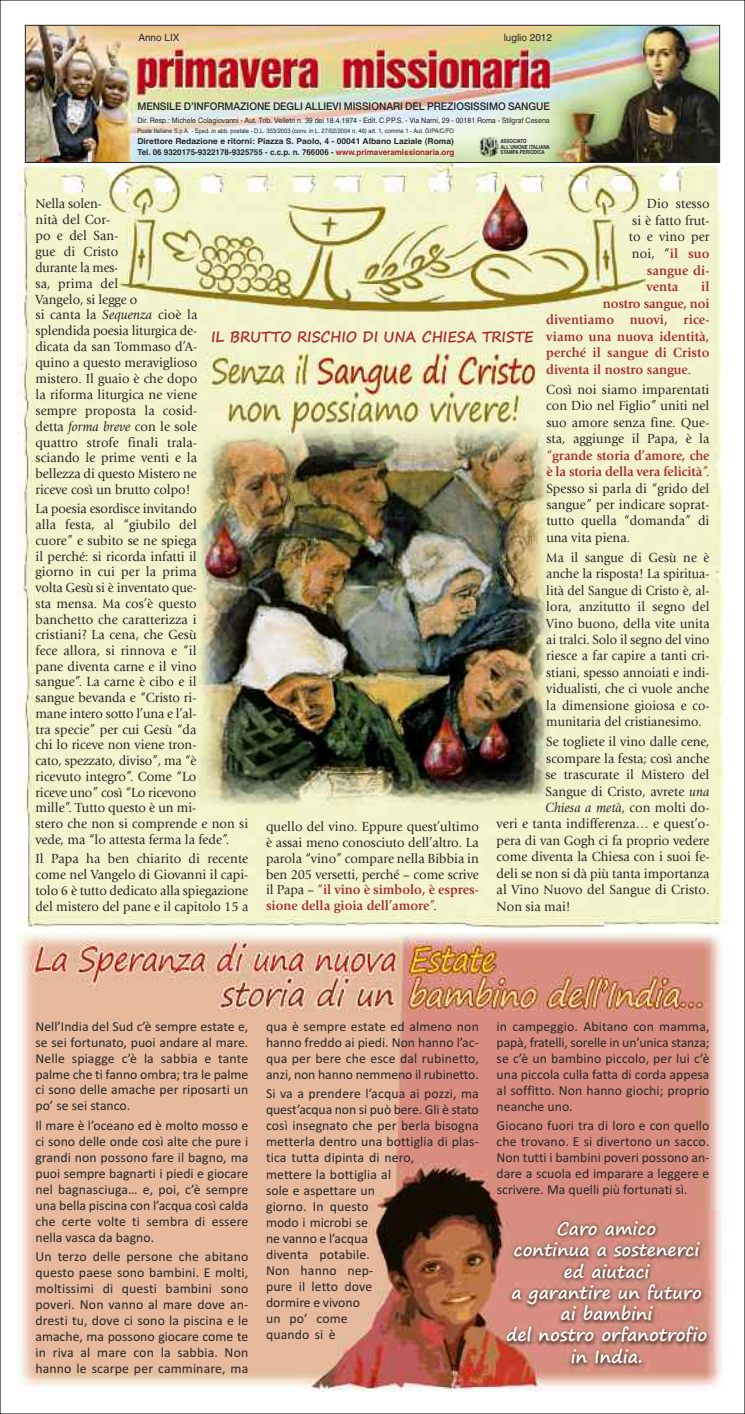
<style>
.page{position:relative;width:745px;height:1414px;background:#fff}
.page>*{position:absolute;margin:0;border:0;box-sizing:border-box;transform-origin:0 0}
.t1{font:700 17.5px/21.2px "Segoe Print";color:#fff;text-align:center}
.t2{font:700 15px "Segoe Print";color:#a62c32;scale:.93 1}
.t3{font:13.75px/15.9px "Giovanni";color:#272627;text-align:justify;scale:.95 1}
.t4{font:13.75px/16px "Calibri";letter-spacing:.005em;color:#272627;text-align:justify}
.t5{font:13.75px/16.5px "Giovanni";color:#272627;text-align:justify;scale:.93 1}
.t6{font:700 13.75px "Giovanni";letter-spacing:.01em;color:#a62c32;scale:.95 1}
.t7{font:700 13.75px "Giovanni";letter-spacing:-.01em;color:#a62c32;scale:.95 1}
.t8{font:500 10.62px "Helvetica Neue";letter-spacing:-.005em;color:#272627;scale:.95 1}
.t9{font:10px "Helvetica";color:#272627}
.t10{font:700 8.12px/10.6px "Helvetica";color:#272627;scale:1.05 1}
.t11{font:7.5px "Helvetica";color:#272627;scale:.94 1}
.t12{font:6.25px "Helvetica";color:#272627;scale:.93 1}
.t13{font:700 5.62px/5.6px "Helvetica";color:#272627;scale:.8 1}
.s1{color:#a91f26}
.s2{font-style:italic}
.s3{font-weight:700;color:#a62c32}
.s4{font-weight:400;color:#272627}
.s5{color:#a62c32}
</style>
<div class="page">
<img style="left:18px;top:932px;width:704px;height:459px">
<img style="left:18px;top:152px;width:708px;height:776px">
<img style="left:27px;top:27px;width:690px;height:134px">
<div style="left:25px;top:25px;width:694px;height:138px;border:1px solid #272627"></div>
<img style="left:478px;top:137px;width:20px;height:20px">
<img style="left:481px;top:1211px;width:241px;height:180px">
<p class="t9" style="left:138px;top:34px;width:43px">Anno LIX</p>
<p class="t9" style="left:503px;top:34px;width:50px">luglio 2012</p>
<p class="t8" style="left:137px;top:103px;width:435px">MENSILE D’INFORMAZIONE DEGLI ALLIEVI MISSIONARI DEL PREZIOSISSIMO SANGUE</p>
<p class="t11" style="left:137px;top:117px;width:440px">Dir. Resp.: Michele Colagiovanni - Aut. Trib. Velletri n. 39 del 18.4.1974 - Edit. C.PP.S. - Via Narni, 29 - 00181 Roma - Stilgraf Cesena</p>
<p class="t12" style="left:137px;top:128px;width:342px">Poste Italiane S.p.A. - Sped. in abb. postale - D.L. 353/2003 (conv. in L. 27/02/2004 n. 46) art. 1, comma 1 - Aut. GIPA/C/FO</p>
<p class="t10" style="left:137px;top:136px;width:303px">Direttore Redazione e ritorni: Piazza S. Paolo, 4 - 00041 Albano Laziale (Roma)<br>Tel. 06 9320175-9322178-9325755 - c.c.p. n. 766006 - <span class="s1">www.primaveramissionaria.org</span></p>
<p class="t13" style="left:500px;top:138px;width:63px">ASSOCIATO<br>ALLʼUNIONE ITALIANA<br>STAMPA PERIODICA</p>
<p class="t3" style="left:35px;top:197px;width:172px;text-align:left">Nella solen-<br>nità del Cor-<br>po e del San-<br>gue di Cristo<br>durante la mes-<br>sa, prima del<br>Vangelo, si legge o<br>si canta la <span class="s2">Sequenza</span> cioè la splendida poesia liturgica de&shy;dicata da san Tommaso d’A&shy;quino a questo meraviglioso mistero. Il guaio è che dopo la riforma liturgica ne viene sempre proposta la cosid&shy;detta <span class="s2">forma breve</span> con le sole quattro strofe finali trala&shy;sciando le prime venti e la bellezza di questo Mistero ne riceve così un brutto colpo!</p>
<p class="t3" style="left:35px;top:502px;width:225px;text-align:left">La poesia esordisce invitando<br>alla festa, al “giubilo del<br>cuore” e subito se ne spiega<br>il perché: si ricorda infatti il<br>giorno in cui per la prima<br>volta Gesù si è inventato que-<br>sta mensa. Ma cos’è questo banchetto che caratterizza i cristiani? La cena, che Gesù<br>fece allora, si rinnova e “il<br>pane diventa carne e il vino<br>sangue”. La carne è cibo e il<br>sangue bevanda e “Cristo ri-<br>mane intero sotto l’una e l’al-<br>tra specie” per cui Gesù “da<br>chi lo riceve non viene tron-<br>cato, spezzato, diviso”, ma “è<br>ricevuto integro”. Come “Lo<br>riceve uno” così “Lo ricevono<br>mille”. Tutto questo è un mi-<br>stero che non si comprende e non si vede, ma “lo attesta ferma la fede”.</p>
<p class="t3" style="left:35px;top:852px;width:225px">Il Papa ha ben chiarito di recente come nel Vangelo di Giovanni il capi&shy;tolo 6 è tutto dedicato alla spiegazione del mistero del pane e il capitolo 15 a</p>
<p class="t3" style="left:646px;top:197px;width:67px">Dio stesso</p>
<p class="t3" style="left:631px;top:213px;width:83px">si è fatto frut-</p>
<p class="t3" style="left:628px;top:230px;width:86px">to e vino per</p>
<p class="t3" style="left:631px;top:247px;width:83px">noi, “<span class="s3">il suo</span></p>
<p class="t6" style="left:646px;top:265px;width:67px">sangue di-</p>
<p class="t6" style="left:646px;top:281px;width:35px">venta</p>
<p class="t6" style="left:700px;top:281px;width:10px">il</p>
<p class="t7" style="left:602px;top:298px;width:114px">nostro sangue, noi</p>
<p class="t6" style="left:546px;top:314px;width:173px">diventiamo nuovi, rice-</p>
<p class="t6" style="left:546px;top:331px;width:173px">viamo una nuova identità,</p>
<p class="t6" style="left:546px;top:347px;width:173px">perché il sangue di Cristo</p>
<p class="t6" style="left:546px;top:364px;width:154px">diventa il nostro sangue<span class="s4">.</span></p>
<p class="t3" style="left:546px;top:382px;width:173px;line-height:16.5px">Così noi siamo imparentati con Dio nel Figlio” uniti nel suo amore senza fine. Que&shy;sta, aggiunge il Papa, è la <span class="s5">“</span><span class="s3">grande storia d’amore, che è la storia della vera felicità</span><span class="s5">”</span>.<br>Spesso si parla di “grido del sangue” per indicare soprat&shy;tutto quella “domanda” di una vita piena.</p>
<p class="t5" style="left:546px;top:550px;width:177px">Ma il sangue di Gesù ne è anche la risposta! La spiritua&shy;lità del Sangue di Cristo è, al&shy;lora, anzitutto il segno del Vino buono, della vite unita ai tralci. Solo il segno del vino riesce a far capire a tanti cri&shy;stiani, spesso annoiati e indi&shy;vidualisti, che ci vuole anche la dimensione gioiosa e co&shy;munitaria del cristianesimo.</p>
<p class="t3" style="left:546px;top:735px;width:173px">Se togliete il vino dalle cene,</p>
<p class="t3" style="left:546px;top:751px;width:173px">scompare la festa; così anche</p>
<p class="t3" style="left:545px;top:768px;width:174px">se trascurate il Mistero del</p>
<p class="t3" style="left:545px;top:784px;width:174px">Sangue di Cristo, avrete <span class="s2">una</span></p>
<p class="t3" style="left:545px;top:800px;width:174px"><span class="s2">Chiesa a metà</span>, con molti do-</p>
<p class="t3" style="left:496px;top:817px;width:225px">veri e tanta indifferenza… e quest’o-</p>
<p class="t3" style="left:496px;top:833px;width:225px">pera di van Gogh ci fa proprio vedere</p>
<p class="t3" style="left:496px;top:850px;width:225px">come diventa la Chiesa con i suoi fe-</p>
<p class="t3" style="left:496px;top:866px;width:225px">deli se non si dà più tanta importanza</p>
<p class="t3" style="left:496px;top:883px;width:225px">al Vino Nuovo del Sangue di Cristo.</p>
<p class="t3" style="left:496px;top:899px;width:79px">Non sia mai!</p>
<p class="t2" style="left:211px;top:328px;width:348px">IL BRUTTO RISCHIO DI UNA CHIESA TRISTE</p>
<p class="t3" style="left:266px;top:819px;width:225px">quello del vino. Eppure quest’ultimo è assai meno conosciuto dell’altro. La parola “vino” compare nella Bibbia in ben 205 versetti, perché – come scrive il Papa – <span class="s5">“</span><span class="s3">il vino è simbolo, è espres&shy;sione della gioia dell’amore</span><span class="s5">”</span>.</p>
<p class="t4" style="left:35px;top:1018px;width:214px">Nell’India del Sud c’è sempre estate e, se sei fortunato, puoi andare al mare.<br>Nelle spiagge c’è la sabbia e tante palme che ti fanno ombra; tra le palme ci sono delle amache per riposarti un po’ se sei stanco.</p>
<p class="t4" style="left:35px;top:1117px;width:214px">Il mare è l’oceano ed è molto mosso e ci sono delle onde così alte che pure i grandi non possono fare il bagno, ma puoi sempre bagnarti i piedi e giocare nel bagnasciuga… e, poi, c’è sempre una bella piscina con l’acqua così calda che certe volte ti sembra di essere nella vasca da bagno.</p>
<p class="t4" style="left:35px;top:1248px;width:214px">Un terzo delle persone che abitano questo paese sono bambini. E molti, moltissimi di questi bambini sono poveri. Non vanno al mare dove an&shy;dresti tu, dove ci sono la piscina e le amache, ma possono giocare come te in riva al mare con la sabbia. Non hanno le scarpe per camminare, ma</p>
<p class="t4" style="left:266px;top:1018px;width:214px">qua è sempre estate ed almeno non hanno freddo ai piedi. Non hanno l’ac&shy;qua per bere che esce dal rubinetto, anzi, non hanno nemmeno il rubinetto.</p>
<p class="t4" style="left:266px;top:1086px;width:214px;text-align:left">Si va a prendere l’acqua ai pozzi, ma quest’acqua non si può bere. Gli è stato così insegnato che per berla bisogna metterla dentro una bottiglia di plas&shy;tica tutta dipinta di nero,<br>mettere la bottiglia al<br>sole e aspettare un<br>giorno. In questo<br>modo i microbi se<br>ne vanno e l’acqua<br>diventa potabile.<br>Non hanno nep-<br>pure il letto dove<br>dormire e vivono<br>un po’ come<br>quando si è</p>
<p class="t4" style="left:496px;top:1018px;width:214px">in campeggio. Abitano con mamma, papà, fratelli, sorelle in un’unica stanza; se c’è un bambino piccolo, per lui c’è una piccola culla fatta di corda appesa al soffitto. Non hanno giochi; proprio neanche uno.</p>
<p class="t4" style="left:496px;top:1118px;width:214px">Giocano fuori tra di loro e con quello che trovano. E si divertono un sacco.<br>Non tutti i bambini poveri possono an&shy;dare a scuola ed imparare a leggere e scrivere. Ma quelli più fortunati sì.</p>
<p class="t1" style="left:505px;top:1218px;width:202px">Caro amico<br>continua a sostenerci ed aiutaci<br>a garantire un futuro ai bambini<br>del nostro orfanotrofio in India.</p>
</div>
